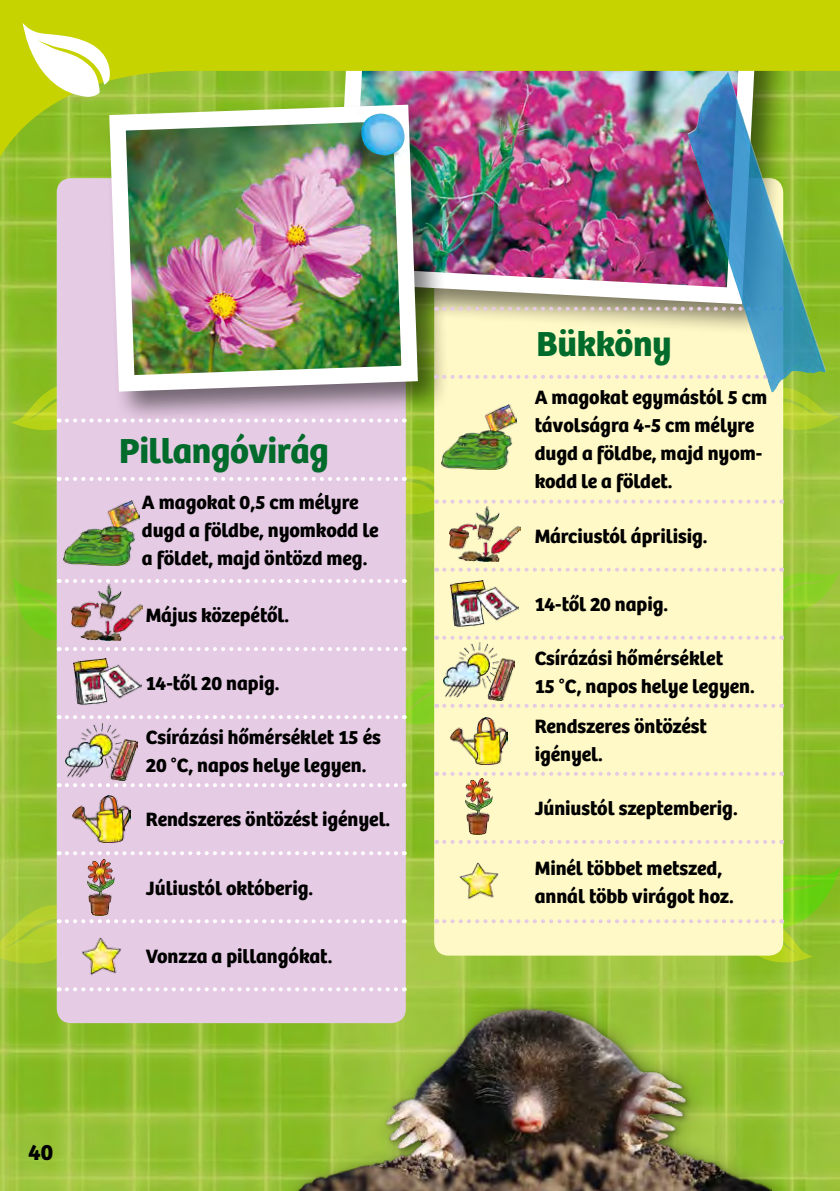
<style>
.page{position:relative;width:840px;height:1191px;background:#fff}
.page>*{position:absolute;margin:0;border:0;box-sizing:border-box;transform-origin:0 0}
.t1{font:700 36px "Kosmos Bree";letter-spacing:-.01em;color:#006b2b}
.t2{font:700 23px "Kosmos Bree";color:#000}
.t3{font:700 20px/28px "Kosmos Bree";color:#000}
</style>
<div class="page">
<img style="left:0;top:212px;width:839px;height:979px">
<div style="left:434px;top:178px;width:348px;height:777px;background:#fff9c7;border-radius:14px"></div>
<div style="left:57px;top:178px;width:348px;height:845px;background:#e6cbe4;border-radius:14px"></div>
<div style="left:330px;top:2px;width:458px;height:334px;background:#000;opacity:.5"></div>
<img style="left:450px;top:212px;width:314px;height:100px">
<div style="left:105px;top:100px;width:345px;height:324px;background:#000;opacity:.5"></div>
<img style="left:105px;top:212px;width:321px;height:188px">
<img style="left:449px;top:528px;width:71px;height:34px">
<img style="left:441px;top:404px;width:69px;height:61px">
<img style="left:64px;top:528px;width:71px;height:37px">
<img style="left:452px;top:615px;width:55px;height:12px">
<img style="left:73px;top:658px;width:56px;height:17px">
<img style="left:445px;top:643px;width:69px;height:32px">
<img style="left:66px;top:739px;width:71px;height:41px">
<img style="left:475px;top:862px;width:7px;height:5px">
<img style="left:465px;top:778px;width:27px;height:57px">
<img style="left:450px;top:739px;width:57px;height:25px">
<img style="left:73px;top:795px;width:57px;height:47px">
<img style="left:88px;top:859px;width:26px;height:40px">
<hr style="left:835px;top:943px;width:4px;height:248px;background:#000;opacity:.4">
<div style="left:281px;top:994px;width:513px;height:197px;background:#000;opacity:.4"></div>
<img style="left:295px;top:994px;width:475px;height:197px">
<svg style="left:444px;top:307px;width:337px;height:4px"></svg>
<svg style="left:444px;top:375px;width:395px;height:71px"></svg>
<svg style="left:444px;top:567px;width:395px;height:48px"></svg>
<svg style="left:444px;top:635px;width:337px;height:4px"></svg>
<svg style="left:444px;top:772px;width:337px;height:4px"></svg>
<svg style="left:444px;top:840px;width:337px;height:4px"></svg>
<svg style="left:444px;top:867px;width:395px;height:109px"></svg>
<svg style="left:10px;top:381px;width:394px;height:64px"></svg>
<svg style="left:67px;top:465px;width:714px;height:63px"></svg>
<svg style="left:11px;top:576px;width:393px;height:64px"></svg>
<svg style="left:67px;top:647px;width:337px;height:4px"></svg>
<svg style="left:67px;top:675px;width:714px;height:64px"></svg>
<svg style="left:67px;top:783px;width:337px;height:4px"></svg>
<svg style="left:67px;top:851px;width:337px;height:4px"></svg>
<svg style="left:0;top:899px;width:404px;height:92px"></svg>
<svg style="left:839px;top:0;width:1px;height:212px"></svg>
<img style="left:0;top:0;width:839px;height:212px">
<svg style="left:23px;top:23px;width:88px;height:74px"></svg>
<h1 class="t1" style="left:119px;top:429px;width:211px">Pillangóvirág</h1>
<p class="t3" style="left:142px;top:488px;width:238px">A magokat 0,5 cm mélyre dugd a földbe, nyomkodd le a földet, majd öntözd meg.</p>
<p class="t3" style="left:146px;top:602px;width:145px">Május közepétől.</p>
<p class="t3" style="left:146px;top:670px;width:135px">14-től 20 napig.</p>
<p class="t3" style="left:146px;top:724px;width:236px">Csírázási hőmérséklet 15 és<br>20 °C, napos helye legyen.</p>
<p class="t3" style="left:146px;top:806px;width:246px">Rendszeres öntözést igényel.</p>
<p class="t3" style="left:146px;top:874px;width:169px">Júliustól októberig.</p>
<p class="t3" style="left:146px;top:942px;width:188px">Vonzza a pillangókat.</p>
<p class="t2" style="left:28px;top:1138px;width:26px">40</p>
<h1 class="t1" style="left:536px;top:322px;width:137px">Bükköny</h1>
<p class="t3" style="left:534px;top:384px;width:234px">A magokat egymástól 5 cm távolságra 4-5 cm mélyre dugd a földbe, majd nyom&shy;kodd le a földet.</p>
<p class="t3" style="left:534px;top:522px;width:174px">Márciustól áprilisig.</p>
<p class="t3" style="left:534px;top:590px;width:135px">14-től 20 napig.</p>
<p class="t3" style="left:534px;top:644px;width:221px">Csírázási hőmérséklet<br>15 °C, napos helye legyen.</p>
<p class="t3" style="left:534px;top:712px;width:174px">Rendszeres öntözést igényel.</p>
<p class="t3" style="left:534px;top:794px;width:204px">Júniustól szeptemberig.</p>
<p class="t3" style="left:534px;top:854px;width:200px">Minél többet metszed, annál több virágot hoz.</p>
</div>
